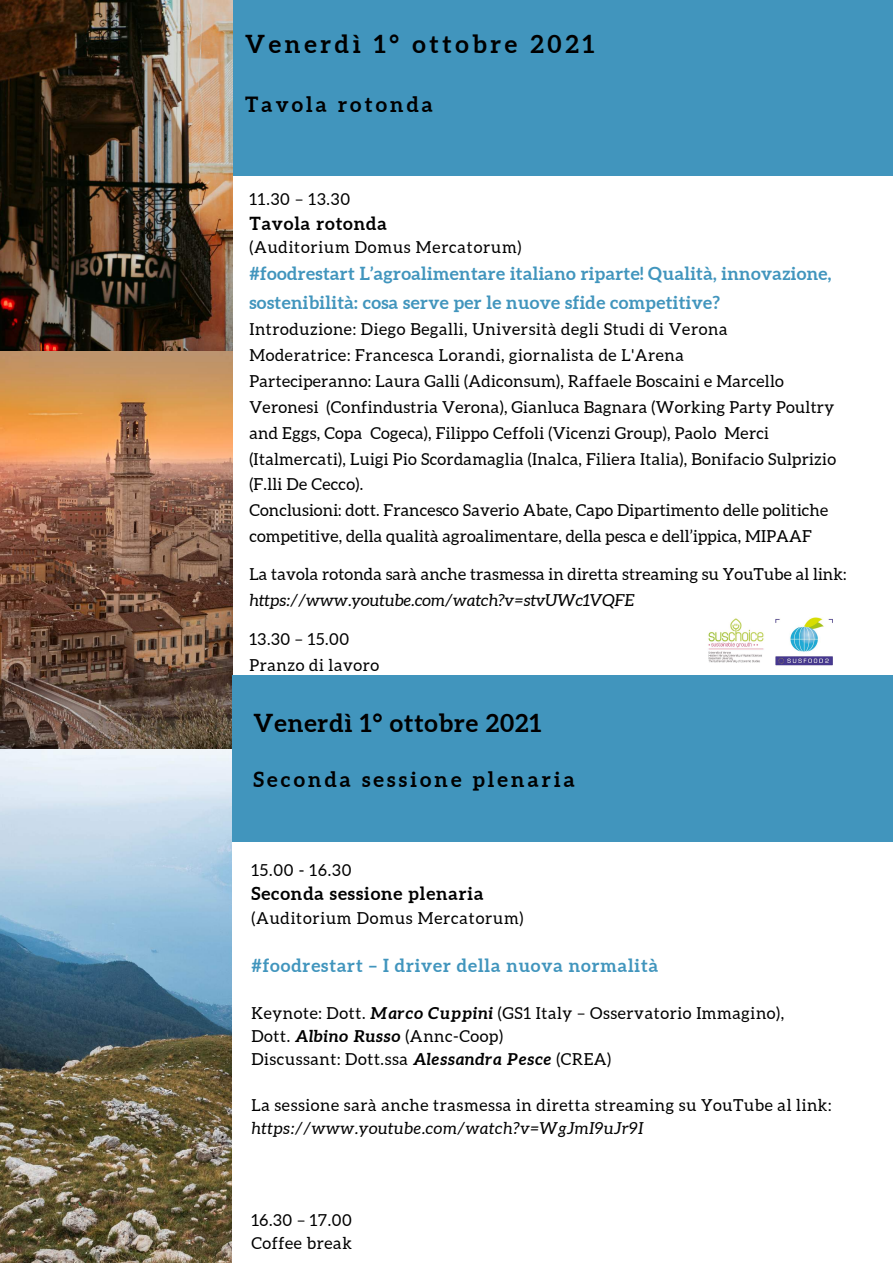
<style>
.page{position:relative;width:893px;height:1263px;background:#fff}
.page>*{position:absolute;margin:0;border:0;box-sizing:border-box;transform-origin:0 0}
.t1{font:700 24.75px "Aleo";letter-spacing:.15em;color:#000}
.t2{font:700 24.75px "Aleo";letter-spacing:.04em;color:#000}
.t3{font:700 21px "Aleo";letter-spacing:.15em;color:#000}
.t4{font:700 18px/28.7px "Aleo";letter-spacing:.02em;color:#4195bd}
.t5{font:700 18px "Aleo";letter-spacing:.05em;color:#4195bd}
.t6{font:700 18px "Aleo";letter-spacing:.05em;color:#000}
.t7{font:16.5px/25.9px "Aleo";letter-spacing:.02em;color:#000}
.t8{font:16.5px/23.1px "Aleo";letter-spacing:.04em;color:#000}
.t9{font:italic 16.5px "Aleo";letter-spacing:.025em;color:#000}
.t10{font:16.5px "Aleo";letter-spacing:.05em;color:#000}
.s1{font-weight:700;font-style:italic}
</style>
<div class="page">
<img style="left:0;top:175px;width:232px;height:574px">
<div style="left:232px;top:676px;width:661px;height:165px;background:#4195bd"></div>
<svg style="left:0;top:0;width:893px;height:175px;background:#47819a"></svg>
<img style="left:0;top:749px;width:232px;height:514px">
<img style="left:708px;top:618px;width:56px;height:45px">
<img style="left:775px;top:617px;width:57px;height:49px">
<h1 class="t1" style="left:245px;top:30px;width:351px">Venerdì 1° ottobre 2021</h1>
<p class="t3" style="left:245px;top:92px;width:189px">Tavola rotonda</p>
<p class="t7" style="left:249px;top:186px;width:102px">11.30 – 13.30</p>
<p class="t6" style="left:249px;top:213px;width:139px">Tavola rotonda</p>
<p class="t10" style="left:249px;top:238px;width:274px">(Auditorium Domus Mercatorum)</p>
<p class="t4" style="left:249px;top:259px;width:583px">#foodrestart L’agroalimentare italiano riparte! Qualità, innovazione, sostenibilità: cosa serve per le nuove sfide competitive?</p>
<p class="t7" style="left:249px;top:316px;width:588px">Introduzione: Diego Begalli, Università degli Studi di Verona<br>Moderatrice: Francesca Lorandi, giornalista de L'Arena<br>Parteciperanno: Laura Galli (Adiconsum), Raffaele Boscaini e Marcello Veronesi (Confindustria Verona), Gianluca Bagnara (Working Party Poultry and Eggs, Copa Cogeca), Filippo Ceffoli (Vicenzi Group), Paolo Merci (Italmercati), Luigi Pio Scordamaglia (Inalca, Filiera Italia), Bonifacio Sulprizio (F.lli De Cecco).<br>Conclusioni: dott. Francesco Saverio Abate, Capo Dipartimento delle politiche competitive, della qualità agroalimentare, della pesca e dell’ippica, MIPAAF</p>
<p class="t7" style="left:249px;top:561px;width:598px">La tavola rotonda sarà anche trasmessa in diretta streaming su YouTube al link:</p>
<p class="t9" style="left:249px;top:591px;width:386px">https://www.youtube.com/watch?v=stvUWc1VQFE</p>
<p class="t8" style="left:249px;top:626px;width:131px;line-height:25.9px">13.30 – 15.00<br>Pranzo di lavoro</p>
<h1 class="t2" style="left:253px;top:709px;width:289px">Venerdì 1° ottobre 2021</h1>
<p class="t3" style="left:253px;top:767px;width:323px">Seconda sessione plenaria</p>
<p class="t7" style="left:251px;top:857px;width:102px">15.00 - 16.30</p>
<p class="t6" style="left:251px;top:883px;width:234px">Seconda sessione plenaria</p>
<p class="t10" style="left:251px;top:909px;width:274px">(Auditorium Domus Mercatorum)</p>
<p class="t5" style="left:251px;top:955px;width:408px">#foodrestart – I driver della nuova normalità</p>
<p class="t8" style="left:251px;top:1001px;width:534px">Keynote: Dott. <span class="s1">Marco Cuppini</span> (GS1 Italy – Osservatorio Immagino),<br>Dott. <span class="s1">Albino Russo</span> (Annc-Coop)<br>Discussant: Dott.ssa <span class="s1">Alessandra Pesce</span> (CREA)</p>
<p class="t8" style="left:251px;top:1093px;width:581px">La sessione sarà anche trasmessa in diretta streaming su YouTube al link:</p>
<p class="t9" style="left:251px;top:1119px;width:393px">https://www.youtube.com/watch?v=WgJmI9uJr9I</p>
<p class="t8" style="left:251px;top:1209px;width:102px">16.30 – 17.00<br>Coffee break</p>
</div>
